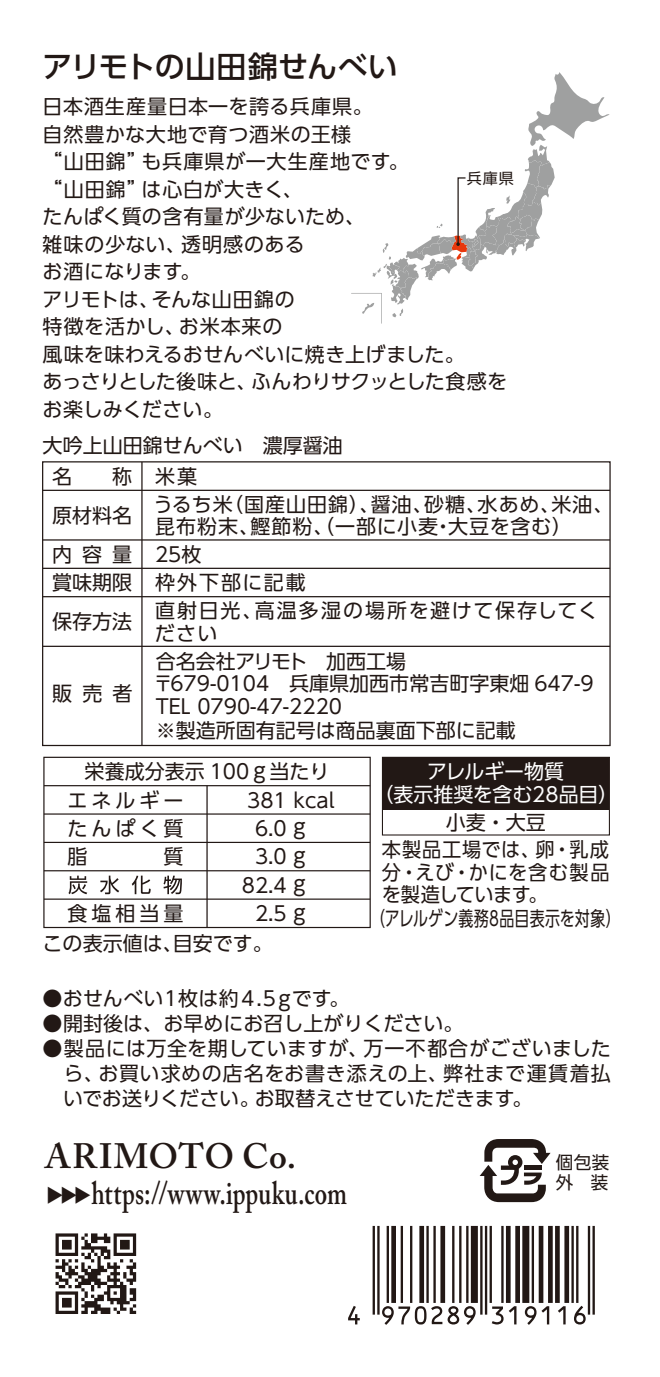
<style>
.page{position:relative;width:660px;height:1377px;background:#fff}
.page>*{position:absolute;margin:0;border:0;box-sizing:border-box;transform-origin:0 0}
.t1{font:600 35px "Adobe Caslon Pro";letter-spacing:.02em;color:#221815}
.t2{font:600 32.5px "Adobe Caslon Pro";letter-spacing:.01em;color:#221815;scale:.75 1}
.t3{font:500 30px "UD Shin Go Pro";color:#221815}
.t4{font:20px/27.5px "UD Shin Go Pro";letter-spacing:.01em;color:#221815}
.t5{font:20px/28px "UD Shin Go Pro";letter-spacing:.07em;color:#221815}
.t6{font:20px/22.5px "UD Shin Go Pro";letter-spacing:.01em;color:#221815;text-align:justify;scale:.96 1}
.t7{font:20px/27.8px "UD Shin Go Pro";letter-spacing:.05em;color:#221815}
.t8{font:20px/22.5px "UD Shin Go Pro";letter-spacing:-.005em;color:#fff;text-align:center}
.t9{font:20px "UD Shin Go Pro";letter-spacing:-.01em;color:#221815}
.t10{font:20px "UD Shin Go Pro";letter-spacing:.01em;color:#221815;scale:.75 1}
.t11{font:17.5px/20px "UD Shin Go Pro";color:#221815}
.t12{font:15px "UD Shin Go Pro";color:#221815}
.s1{font-family:"Koz Go Pro";font-weight:400;font-size:18px}
</style>
<div class="page">
<svg style="left:56px;top:1233px;width:80px;height:80px"></svg>
<div style="left:42px;top:461px;width:568px;height:285px;border:1px solid #221815"></div>
<hr style="left:141px;top:462px;width:1px;height:283px;background:#221815">
<hr style="left:43px;top:489px;width:567px;height:2px;background:#221815">
<hr style="left:43px;top:539px;width:567px;height:1px;background:#221815">
<hr style="left:43px;top:567px;width:567px;height:2px;background:#221815">
<hr style="left:43px;top:596px;width:567px;height:1px;background:#221815">
<hr style="left:43px;top:645px;width:567px;height:2px;background:#221815">
<div style="left:43px;top:756px;width:327px;height:172px;border:1px solid #221815"></div>
<hr style="left:206px;top:785px;width:2px;height:142px;background:#221815">
<hr style="left:44px;top:813px;width:326px;height:1px;background:#221815">
<hr style="left:44px;top:785px;width:326px;height:1px;background:#221815">
<hr style="left:44px;top:841px;width:326px;height:2px;background:#221815">
<hr style="left:44px;top:870px;width:326px;height:1px;background:#221815">
<hr style="left:44px;top:898px;width:326px;height:1px;background:#221815">
<svg style="left:68px;top:875px;width:19px;height:19px"></svg>
<svg style="left:100px;top:875px;width:19px;height:19px"></svg>
<svg style="left:132px;top:875px;width:19px;height:19px"></svg>
<svg style="left:163px;top:875px;width:19px;height:19px"></svg>
<svg style="left:351px;top:72px;width:258px;height:252px"></svg>
<div style="left:382px;top:757px;width:227px;height:52px;background:#221815"></div>
<svg style="left:348px;top:1225px;width:246px;height:99px"></svg>
<svg style="left:479px;top:1139px;width:71px;height:62px"></svg>
<h3 class="t3" style="left:43px;top:42px;width:357px">アリモトの山田錦せんべい</h3>
<p class="t4" style="left:43px;top:92px;width:466px">日本酒生産量日本一を誇る兵庫県。<br>自然豊かな大地で育つ酒米の王様<br>“山田錦”も兵庫県が一大生産地です。<br>“山田錦”は心白が大きく、<br>たんぱく質の含有量が少ないため、<br>雑味の少ない、透明感のある<br>お酒になります。<br>アリモトは、そんな山田錦の<br>特徴を活かし、お米本来の<br>風味を味わえるおせんべいに焼き上げました。<br>あっさりとした後味と、ふんわりサクッとした食感をお楽しみください。</p>
<p class="t12" style="left:466px;top:166px;width:49px">兵庫県</p>
<p class="t4" style="left:43px;top:430px;width:301px">大吟上山田錦せんべい　濃厚醤油</p>
<p class="t4" style="left:52px;top:456px;width:81px;line-height:38.8px;text-align:justify">名　　称原材料名内容量</p>
<p class="t4" style="left:52px;top:562px;width:81px;line-height:39px">賞味期限保存方法</p>
<p class="t4" style="left:52px;top:679px;width:81px">販売者</p>
<p class="t7" style="left:153px;top:462px;width:461px">米菓<br>うるち米（国産山田錦）、醤油、砂糖、水あめ、米油、</p>
<p class="t5" style="left:155px;top:512px;width:444px">昆布粉末、鰹節粉、（一部に小麦・大豆を含む）<br>25枚<br>枠外下部に記載<br>直射日光、高温多湿の場所を避けて保存してく</p>
<p class="t4" style="left:155px;top:618px;width:64px">ださい</p>
<p class="t4" style="left:153px;top:649px;width:442px;line-height:23px">合名会社アリモト　加西工場<br>〒679-0104　兵庫県加西市常吉町字東畑 647-9<br>TEL 0790-47-2220<br>※製造所固有記号は商品裏面下部に記載</p>
<p class="t4" style="left:67px;top:757px;width:263px;line-height:28.2px;text-indent:17px">栄養成分表示 100ｇ当たりエネルギー<br>たんぱく質</p>
<p class="t4" style="left:255px;top:785px;width:81px;line-height:28.2px;text-indent:-8px">381 kcal<br>6.0 g<br>3.0 g</p>
<p class="t4" style="left:255px;top:899px;width:52px">2.5 g</p>
<p class="t4" style="left:242px;top:870px;width:65px">82.4 g</p>
<p class="t4" style="left:43px;top:929px;width:231px">この表示値は、目安です。</p>
<p class="t4" style="left:67px;top:899px;width:117px">食塩相当量</p>
<p class="t8" style="left:373px;top:759px;width:246px">アレルギー物質<br>（表示推奨を含む28品目）</p>
<p class="t4" style="left:446px;top:808px;width:101px">小麦・大豆</p>
<p class="t6" style="left:381px;top:837px;width:239px">本製品工場では、卵・乳成分・えび・かにを含む製品を製造しています。</p>
<p class="t10" style="left:370px;top:901px;width:335px">（アレルゲン義務8品目表示を対象）</p>
<p class="t9" style="left:43px;top:981px;width:308px">●おせんべい１枚は約４.5ｇです。</p>
<p class="t4" style="left:43px;top:1008px;width:422px">●開封後は、お早めにお召し上がりください。</p>
<p class="t4" style="left:43px;top:1035px;width:569px;line-height:25px;text-align:justify">●製品には万全を期していますが、万一不都合がございました　ら、お買い求めの店名をお書き添えの上、弊社まで運賃着払　いでお送りください。お取替えさせていただきます。</p>
<h1 class="t1" style="left:45px;top:1135px;width:253px">ARIMOTO Co.</h1>
<h2 class="t2" style="left:43px;top:1173px;width:407px"><span class="s1">▶▶▶</span>https://www.ippuku.com</h2>
<p class="t11" style="left:555px;top:1151px;width:55px">個包装外　装</p>
</div>
